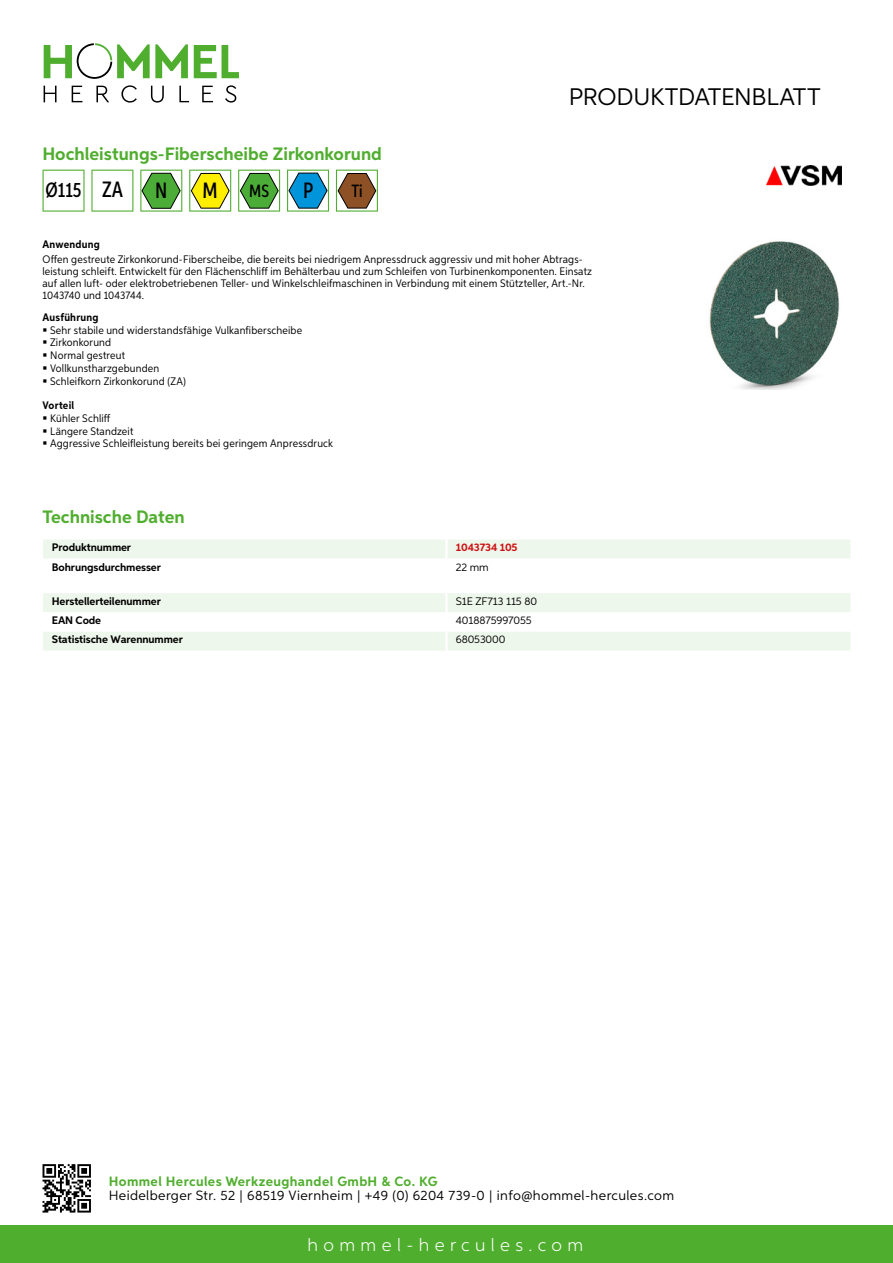
<style>
.page{position:relative;width:893px;height:1263px;background:#fff}
.page>*{position:absolute;margin:0;border:0;box-sizing:border-box;transform-origin:0 0}
.t1{font:24px "Aspira";letter-spacing:-.01em;color:#000}
.t2{font:500 22.2px "Aspira XX Nar";color:#000}
.t3{font:500 20.7px "Aspira XX Nar";color:#000}
.t4{font:700 18px "Aspira";color:#50ae2f}
.t5{font:300 18px "Aspira";letter-spacing:.3em;color:#fff}
.t6{font:500 17.85px "Aspira XX Nar";color:#000}
.t7{font:13.5px "Aspira";letter-spacing:.03em;color:#000}
.t8{font:700 13.5px "Aspira";letter-spacing:.03em;color:#50ae2f}
.t9{font:10.95px/12.8px "Aspira Nar";letter-spacing:.015em;color:#000}
.t10{font:700 10.95px "Aspira";letter-spacing:-.01em;color:#000}
.t11{font:10.95px "Aspira";letter-spacing:-.01em;color:#000}
.t12{font:700 10.95px "Aspira Nar";letter-spacing:.02em;color:#000}
.t13{font:700 10.95px "Aspira";letter-spacing:-.01em;color:#cd1013}
.s1{font-size:22.2px}
</style>
<div class="page">
<div style="left:0;top:1226px;width:893px;height:37px;background:#50ae2f"></div>
<svg style="left:43px;top:1164px;width:48px;height:48px"></svg>
<svg style="left:194px;top:45px;width:45px;height:33px"></svg>
<svg style="left:44px;top:43px;width:144px;height:36px"></svg>
<svg style="left:44px;top:86px;width:13px;height:16px"></svg>
<svg style="left:72px;top:86px;width:10px;height:16px"></svg>
<svg style="left:96px;top:86px;width:13px;height:16px"></svg>
<svg style="left:121px;top:85px;width:16px;height:18px"></svg>
<svg style="left:151px;top:86px;width:13px;height:17px"></svg>
<svg style="left:179px;top:86px;width:10px;height:16px"></svg>
<svg style="left:202px;top:86px;width:11px;height:16px"></svg>
<svg style="left:225px;top:85px;width:11px;height:18px"></svg>
<div style="left:43px;top:540px;width:807px;height:19px;background:#eef7eb"></div>
<svg style="left:43px;top:593px;width:807px;height:58px"></svg>
<hr style="left:445px;top:631px;width:3px;height:20px;background:#fff">
<svg style="left:43px;top:170px;width:42px;height:42px"></svg>
<svg style="left:91px;top:170px;width:42px;height:42px"></svg>
<svg style="left:140px;top:170px;width:42px;height:42px"></svg>
<svg style="left:189px;top:170px;width:42px;height:42px"></svg>
<svg style="left:238px;top:170px;width:42px;height:42px"></svg>
<svg style="left:287px;top:170px;width:42px;height:42px"></svg>
<svg style="left:336px;top:170px;width:42px;height:42px"></svg>
<img style="left:709px;top:241px;width:131px;height:148px">
<img style="left:766px;top:166px;width:76px;height:19px">
<h3 class="t4" style="left:43px;top:142px;width:341px">Hochleistungs-Fiberscheibe Zirkonkorund</h3>
<h3 class="t3" style="left:46px;top:177px;width:79px">Ø115 <span class="s1">ZA</span></h3>
<h2 class="t2" style="left:155px;top:177px;width:14px">N</h2>
<h2 class="t2" style="left:203px;top:177px;width:17px">M</h2>
<h3 class="t6" style="left:249px;top:180px;width:21px">MS</h3>
<h2 class="t2" style="left:303px;top:177px;width:12px">P</h2>
<h3 class="t6" style="left:351px;top:180px;width:13px">Ti</h3>
<h1 class="t1" style="left:569px;top:82px;width:253px">Produktdatenblatt</h1>
<p class="t12" style="left:43px;top:237px;width:59px">Anwendung</p>
<p class="t9" style="left:43px;top:253px;width:551px;line-height:12px">Offen gestreute Zirkonkorund-Fiberscheibe, die bereits bei niedrigem Anpressdruck aggressiv und mit hoher Abtrags&shy;leistung schleift. Entwickelt für den Flächenschliff im Behälterbau und zum Schleifen von Turbinenkomponenten. Einsatz auf allen luft- oder elektrobetriebenen Teller- und Winkelschleifmaschinen in Verbindung mit einem Stützteller, Art.-Nr.<br>1043740 und 1043744.</p>
<p class="t12" style="left:43px;top:310px;width:58px">Ausführung</p>
<p class="t9" style="left:50px;top:323px;width:253px">Sehr stabile und widerstandsfähige Vulkanfiberscheibe<br>Zirkonkorund<br>Normal gestreut<br>Vollkunstharzgebunden<br>Schleifkorn Zirkonkorund (ZA)</p>
<p class="t12" style="left:43px;top:398px;width:33px">Vorteil</p>
<p class="t9" style="left:50px;top:411px;width:284px">Kühler Schliff<br>Längere Standzeit<br>Aggressive Schleifleistung bereits bei geringem Anpressdruck</p>
<h3 class="t4" style="left:43px;top:505px;width:144px">Technische Daten</h3>
<p class="t10" style="left:52px;top:541px;width:81px">Produktnummer</p>
<p class="t13" style="left:456px;top:541px;width:63px">1043734 105</p>
<p class="t10" style="left:52px;top:560px;width:111px">Bohrungsdurchmesser</p>
<p class="t11" style="left:456px;top:560px;width:34px">22 mm</p>
<p class="t10" style="left:52px;top:595px;width:111px">Herstellerteilenummer</p>
<p class="t11" style="left:456px;top:595px;width:83px">S1E ZF713 115 80</p>
<p class="t10" style="left:52px;top:614px;width:51px">EAN Code</p>
<p class="t11" style="left:456px;top:614px;width:77px">4018875997055</p>
<p class="t10" style="left:52px;top:633px;width:132px">Statistische Warennummer</p>
<p class="t11" style="left:456px;top:633px;width:51px">68053000</p>
<p class="t8" style="left:109px;top:1172px;width:330px">Hommel Hercules Werkzeughandel GmbH &amp; Co. KG</p>
<p class="t7" style="left:109px;top:1187px;width:567px">Heidelberger Str. 52 | 68519 Viernheim | +49 (0) 6204 739-0 | info@hommel-hercules.com</p>
<h3 class="t5" style="left:307px;top:1234px;width:277px">hommel-hercules.com</h3>
</div>
